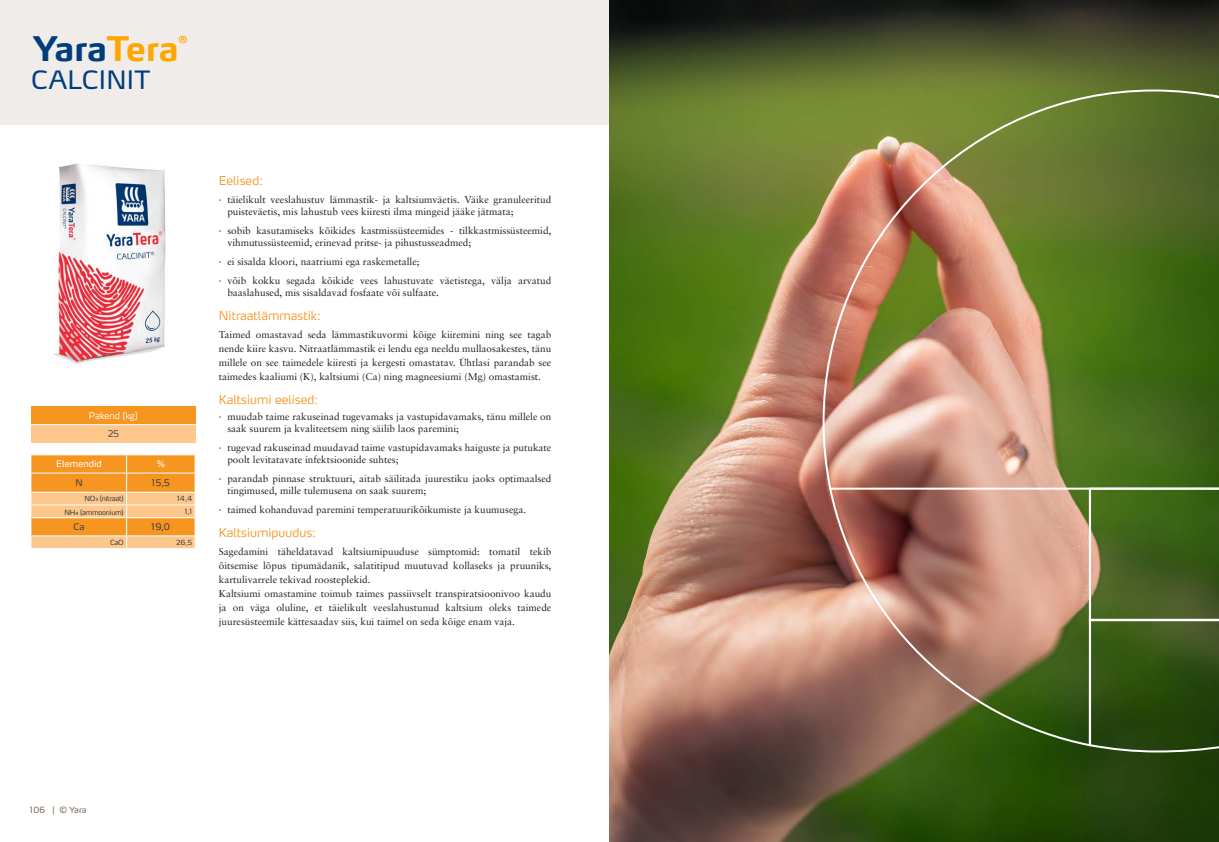
<style>
.page{position:relative;width:1219px;height:842px;background:#fff}
.page>*{position:absolute;margin:0;border:0;box-sizing:border-box;transform-origin:0 0}
.t1{font:700 33.8px "Yara Max LF";color:#013d7d}
.t2{font:25px "Max OT";letter-spacing:.01em;color:#013d7d}
.t3{font:300 12px "Max OT";color:#f79624}
._24_body{font:10px/14px "Sabon LT Pro";color:#231f20}
.t4{font:700 9.5px "Yara Max LF";color:#ffa700}
.Body_text_small{font:9px "Max OT";color:#3e3e3f}
.t5{font:300 9px "Max OT";letter-spacing:-.005em;color:#fff}
.Body_text_small-2{font:9px "Max OT";color:#fff}
.t6{font:300 9px "Max OT";color:#3e3e3f}
.t7{font:8.5px "Max OT";letter-spacing:-.01em;color:#7c6954}
.Body_text_small-3{font:7px "Max OT";letter-spacing:-.04em;color:#3e3e3f}
.s1{color:#ffa700}
</style>
<div class="page">
<div style="left:0;top:0;width:1219px;height:125px;background:#f0ece9"></div>
<div style="left:31px;top:406px;width:165px;height:19px;background:#f79521"></div>
<div style="left:31px;top:425px;width:165px;height:18px;background:#fdc78b"></div>
<hr style="left:31px;top:424px;width:165px;height:1px;background:#fff">
<svg style="left:31px;top:455px;width:165px;height:93px;background:#f9ae57"></svg>
<img style="left:53px;top:163px;width:113px;height:201px">
<img style="left:609px;top:0;width:610px;height:842px">
<svg style="left:822px;top:88px;width:397px;height:403px;background:#88824a"></svg>
<svg style="left:1088px;top:487px;width:131px;height:266px;background:#3e5b1e"></svg>
<svg style="left:828px;top:486px;width:264px;height:262px;background:#9e7a61"></svg>
<svg style="left:1199px;top:93px;width:20px;height:10px"></svg>
<p class="t1" style="left:33px;top:27px;width:147px">Yara<span class="s1">Tera</span></p>
<p class="t4" style="left:179px;top:33px;width:10px">®</p>
<p class="t2" style="left:31px;top:63px;width:120px">CALCINIT</p>
<p class="t5" style="left:89px;top:410px;width:51px">Pakend (kg)</p>
<p class="t6" style="left:108px;top:428px;width:13px">25</p>
<p class="Body_text_small-2" style="left:56px;top:458px;width:47px">Elemendid</p>
<p class="Body_text_small-2" style="left:157px;top:458px;width:9px">%</p>
<p class="Body_text_small" style="left:75px;top:477px;width:9px">N</p>
<p class="Body_text_small" style="left:152px;top:477px;width:20px">15,5</p>
<p class="Body_text_small-3" style="left:84px;top:494px;width:41px">NO3 (nitraat)</p>
<p class="Body_text_small-3" style="left:177px;top:494px;width:17px">14,4</p>
<p class="Body_text_small-3" style="left:65px;top:508px;width:61px">NH4 (ammoonium)</p>
<p class="Body_text_small-3" style="left:185px;top:507px;width:9px">1,1</p>
<p class="Body_text_small" style="left:73px;top:521px;width:13px">Ca</p>
<p class="Body_text_small" style="left:152px;top:521px;width:20px">19,0</p>
<p class="Body_text_small-3" style="left:110px;top:538px;width:15px">CaO</p>
<p class="Body_text_small-3" style="left:176px;top:538px;width:18px">26,5</p>
<p class="t3" style="left:219px;top:173px;width:46px">Eelised:</p>
<p class="_24_body" style="left:227px;top:193px;width:325px;line-height:12px;text-indent:-8px">∙ täielikult veeslahustuv lämmastik- ja kaltsiumväetis. Väike granuleeritud puisteväetis, mis lahustub vees kiiresti ilma mingeid jääke jätmata;</p>
<p class="_24_body" style="left:227px;top:224px;width:325px;line-height:12px;text-indent:-8px">∙ sobib kasutamiseks kõikides kastmissüsteemides - tilkkastmissüsteemid, vihmutussüsteemid, erinevad pritse- ja pihustusseadmed;</p>
<p class="_24_body" style="left:219px;top:254px;width:202px">∙ ei sisalda kloori, naatriumi ega raskemetalle;</p>
<p class="_24_body" style="left:227px;top:274px;width:326px;line-height:12px;text-indent:-8px">∙ võib kokku segada kõikide vees lahustuvate väetistega, välja arvatud baaslahused, mis sisaldavad fosfaate või sulfaate.</p>
<p class="t3" style="left:219px;top:307px;width:103px">Nitraatlämmastik:</p>
<p class="_24_body" style="left:219px;top:327px;width:334px;text-align:justify">Taimed omastavad seda lämmastikuvormi kõige kiiremini ning see tagab nende kiire kasvu. Nitraatlämmastik ei lendu ega neeldu mullaosakestes, tänu millele on see taimedele kiiresti ja kergesti omastatav. Ühtlasi parandab see taimedes kaaliumi (K), kaltsiumi (Ca) ning magneesiumi (Mg) omastamist.</p>
<p class="t3" style="left:219px;top:391px;width:101px">Kaltsiumi eelised:</p>
<p class="_24_body" style="left:227px;top:410px;width:325px;line-height:12px;text-indent:-8px">∙ muudab taime rakuseinad tugevamaks ja vastupidavamaks, tänu millele on saak suurem ja kvaliteetsem ning säilib laos paremini;</p>
<p class="_24_body" style="left:227px;top:441px;width:325px;line-height:12px;text-indent:-8px">∙ tugevad rakuseinad muudavad taime vastupidavamaks haiguste ja putukate poolt levitatavate infektsioonide suhtes;</p>
<p class="_24_body" style="left:227px;top:472px;width:325px;line-height:12px;text-indent:-8px">∙ parandab pinnase struktuuri, aitab säilitada juurestiku jaoks optimaalsed tingimused, mille tulemusena on saak suurem;</p>
<p class="_24_body" style="left:219px;top:502px;width:309px">∙ taimed kohanduvad paremini temperatuurikõikumiste ja kuumusega.</p>
<p class="t3" style="left:219px;top:524px;width:99px">Kaltsiumipuudus:</p>
<p class="_24_body" style="left:219px;top:544px;width:334px;text-align:justify">Sagedamini täheldatavad kaltsiumipuuduse sümptomid: tomatil tekib õitsemise lõpus tipumädanik, salatitipud muutuvad kollaseks ja pruuniks, kartulivarrele tekivad roosteplekid.</p>
<p class="_24_body" style="left:219px;top:586px;width:334px;text-align:justify">Kaltsiumi omastamine toimub taimes passiivselt transpiratsioonivoo kaudu ja on väga oluline, et täielikult veeslahustunud kaltsium oleks taimede juuresüsteemile kättesaadav siis, kui taimel on seda kõige enam vaja.</p>
<p class="t7" style="left:30px;top:804px;width:59px">106 | © Yara</p>
</div>
